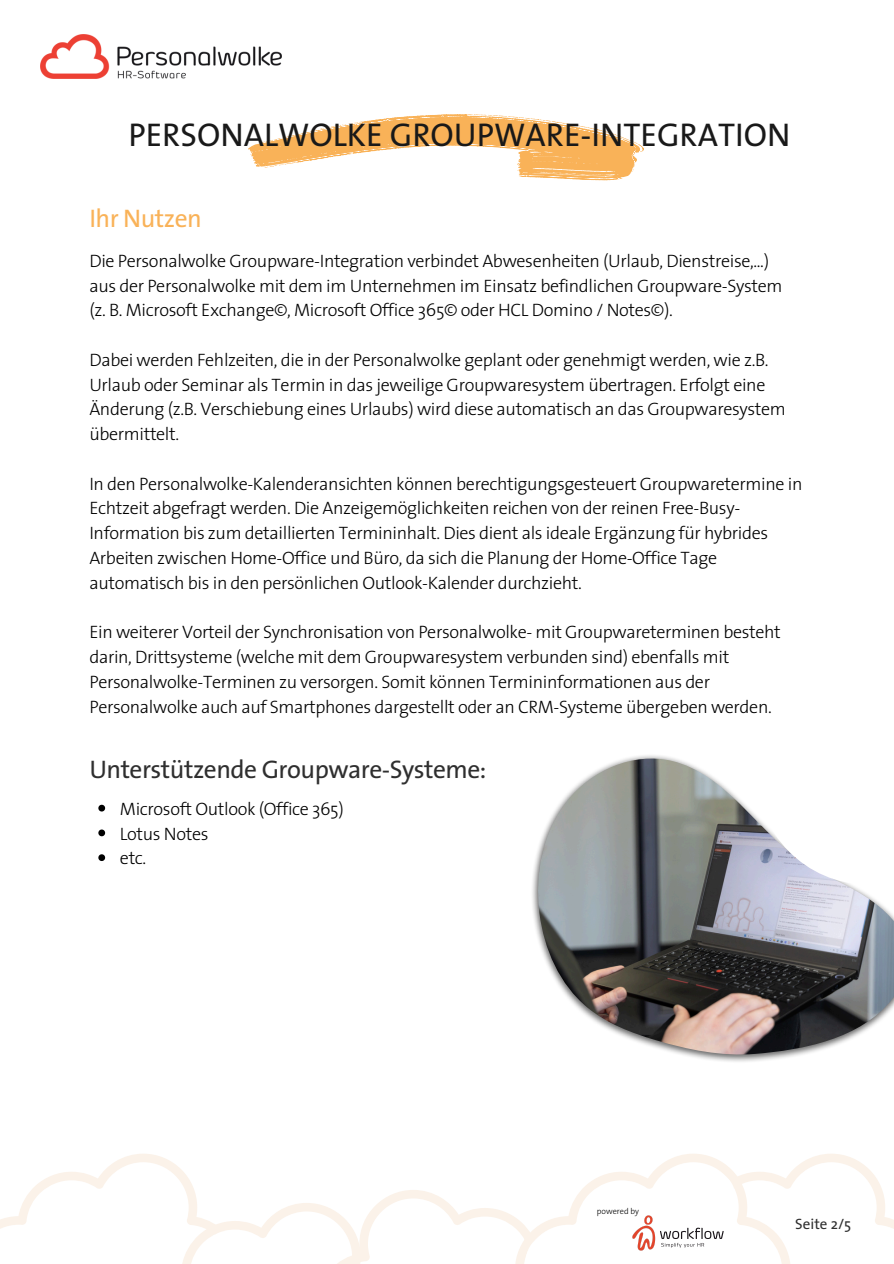
<style>
.page{position:relative;width:894px;height:1264px;background:#fff}
.page>*{position:absolute;margin:0;border:0;box-sizing:border-box;transform-origin:0 0}
.t1{font:33px "The Sans";color:#191919}
.t2{font:25.5px "The Sans";letter-spacing:-.02em;color:#2f2f2f}
.t3{font:25.5px "The Sans";letter-spacing:-.02em;color:#f9b258}
.t4{font:300 18px/24.8px "The Sans";letter-spacing:-.02em;color:#000}
.t5{font:15px "The Sans";color:#2f2f2f}
.t6{font:300 8.4px "The Sans";color:#000}
</style>
<div class="page">
<img style="left:40px;top:35px;width:203px;height:44px">
<svg style="left:0;top:1154px;width:893px;height:109px"></svg>
<img style="left:628px;top:1211px;width:99px;height:43px">
<svg style="left:243px;top:46px;width:401px;height:135px"></svg>
<img style="left:532px;top:755px;width:271px;height:307px">
<img style="left:537px;top:758px;width:356px;height:296px">
<div style="left:755px;top:657px;width:138px;height:227px;background:#fff"></div>
<svg style="left:98px;top:804px;width:7px;height:7px"></svg>
<svg style="left:98px;top:829px;width:7px;height:7px"></svg>
<svg style="left:98px;top:854px;width:7px;height:7px"></svg>
<h2 class="t1" style="left:128px;top:107px;width:663px">PERSONALWOLKE GROUPWARE-INTEGRATION</h2>
<p class="t3" style="left:89px;top:197px;width:114px">Ihr Nutzen</p>
<h3 class="t4" style="left:89px;top:248px;width:694px">Die Personalwolke Groupware-Integration verbindet Abwesenheiten (Urlaub, Dienstreise,...) aus der Personalwolke mit dem im Unternehmen im Einsatz befindlichen Groupware-System</h3>
<p class="t4" style="left:89px;top:297px;width:585px">(z. B. Microsoft Exchange©, Microsoft Office 365© oder HCL Domino / Notes©).</p>
<p class="t4" style="left:89px;top:347px;width:698px">Dabei werden Fehlzeiten, die in der Personalwolke geplant oder genehmigt werden, wie z.B.<br>Urlaub oder Seminar als Termin in das jeweilige Groupwaresystem übertragen. Erfolgt eine Änderung (z.B. Verschiebung eines Urlaubs) wird diese automatisch an das Groupwaresystem übermittelt.</p>
<p class="t4" style="left:89px;top:470px;width:714px">In den Personalwolke-Kalenderansichten können berechtigungsgesteuert Groupwaretermine in Echtzeit abgefragt werden. Die Anzeigemöglichkeiten reichen von der reinen Free-Busy-Information bis zum detaillierten Termininhalt. Dies dient als ideale Ergänzung für hybrides Arbeiten zwischen Home-Office und Büro, da sich die Planung der Home-Office Tage automatisch bis in den persönlichen Outlook-Kalender durchzieht.</p>
<p class="t4" style="left:89px;top:619px;width:692px">Ein weiterer Vorteil der Synchronisation von Personalwolke- mit Groupwareterminen besteht darin, Drittsysteme (welche mit dem Groupwaresystem verbunden sind) ebenfalls mit Personalwolke-Terminen zu versorgen. Somit können Termininformationen aus der Personalwolke auch auf Smartphones dargestellt oder an CRM-Systeme übergeben werden.</p>
<p class="t2" style="left:89px;top:748px;width:398px">Unterstützende Groupware-Systeme:</p>
<h2 class="t4" style="left:120px;top:795px;width:225px">Microsoft Outlook (Office 365)</h2>
<p class="t4" style="left:120px;top:820px;width:90px">Lotus Notes</p>
<p class="t4" style="left:120px;top:845px;width:28px">etc.</p>
<p class="t6" style="left:596px;top:1204px;width:44px">powered by</p>
<h1 class="t5" style="left:795px;top:1211px;width:58px">Seite 2/5</h1>
</div>
